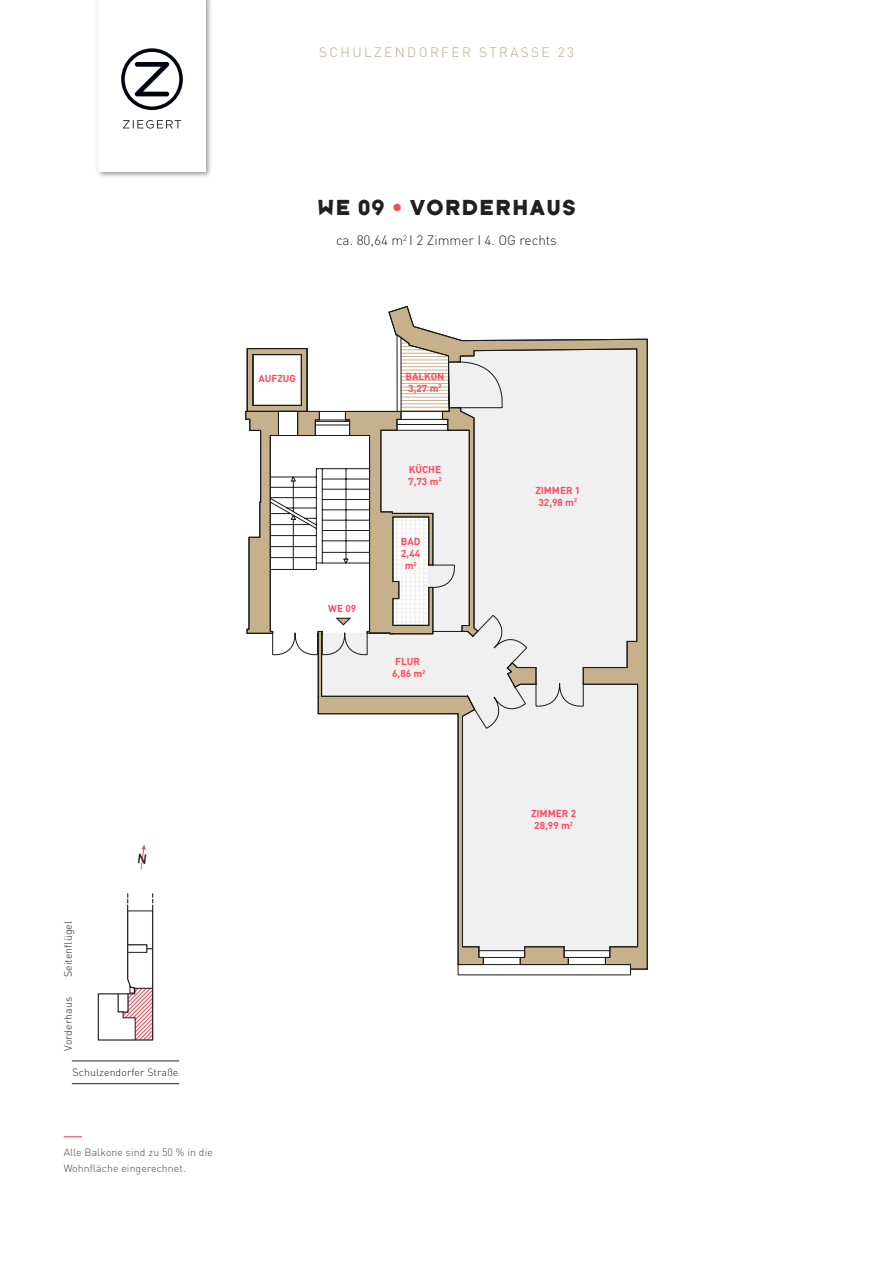
<style>
.page{position:relative;width:893px;height:1263px;background:#fff}
.page>*{position:absolute;margin:0;border:0;box-sizing:border-box;transform-origin:0 0}
.t1{font:22.5px "Typeface Six";letter-spacing:.065em;color:#231f20}
.t2{font:300 13.5px "DIN Pro";color:#231f20}
.t3{font:300 13.5px "DIN Pro";letter-spacing:.18em;color:#baa785}
.t4{font:300 10.5px "DIN Pro";letter-spacing:.01em;color:#454647}
.t5{font:300 10.5px "DIN Pro";letter-spacing:.01em;color:#231f20}
.t6{font:700 10.05px/12px "DIN Pro";color:#ff495c;text-align:center}
.s1{color:#ef4f5c}
</style>
<div class="page">
<svg style="left:388px;top:305px;width:260px;height:665px"></svg>
<svg style="left:519px;top:946px;width:50px;height:20px"></svg>
<svg style="left:388px;top:730px;width:96px;height:236px"></svg>
<svg style="left:245px;top:347px;width:339px;height:383px"></svg>
<hr style="left:72px;top:1060px;width:107px;height:1px;background:#231f20">
<hr style="left:72px;top:1083px;width:107px;height:1px;background:#231f20">
<svg style="left:97px;top:894px;width:57px;height:147px"></svg>
<svg style="left:64px;top:1136px;width:18px;height:1px"></svg>
<img style="left:97px;top:0;width:114px;height:177px">
<div style="left:98px;top:0;width:108px;height:171px;background:#fff"></div>
<svg style="left:123px;top:120px;width:58px;height:9px"></svg>
<svg style="left:121px;top:48px;width:62px;height:62px"></svg>
<svg style="left:140px;top:844px;width:6px;height:26px"></svg>
<h2 class="t3" style="left:319px;top:43px;width:256px">SCHULZENDORFER STRASSE 23</h2>
<p class="t1" style="left:317px;top:194px;width:260px">WE 09 <span class="s1">•</span> VORDERHAUS</p>
<p class="t2" style="left:336px;top:231px;width:222px">ca. 80,64 m<sup>2</sup> I 2 Zimmer I 4. OG rechts</p>
<p class="t6" style="left:258px;top:372px;width:39px">AUFZUG</p>
<p class="t6" style="left:328px;top:601px;width:30px">WE 09</p>
<p class="t6" style="left:405px;top:370px;width:40px;text-align:left">BALKON<br>3,27 m<sup>2</sup></p>
<p class="t6" style="left:408px;top:462px;width:35px;text-align:left">KÜCHE<br>7,73 m<sup>2</sup></p>
<p class="t6" style="left:401px;top:535px;width:21px">BAD<br>2,44 m<sup>2</sup></p>
<p class="t6" style="left:392px;top:655px;width:35px">FLUR<br>6,86 m<sup>2</sup></p>
<p class="t6" style="left:535px;top:483px;width:47px">ZIMMER 1<br>32,98 m<sup>2</sup></p>
<p class="t5" style="left:61px;top:977px;width:58px;rotate:-90deg">Seitenflügel</p>
<p class="t5" style="left:61px;top:1051px;width:55px;rotate:-90deg">Vorderhaus</p>
<p class="t5" style="left:73px;top:1065px;width:107px">Schulzendorfer Straße</p>
<p class="t4" style="left:64px;top:1144px;width:151px">Alle Balkone sind zu 50 % in die</p>
<p class="t4" style="left:64px;top:1161px;width:124px">Wohnfläche eingerechnet.</p>
<p class="t6" style="left:531px;top:807px;width:47px">ZIMMER 2<br>28,99 m<sup>2</sup></p>
</div>
